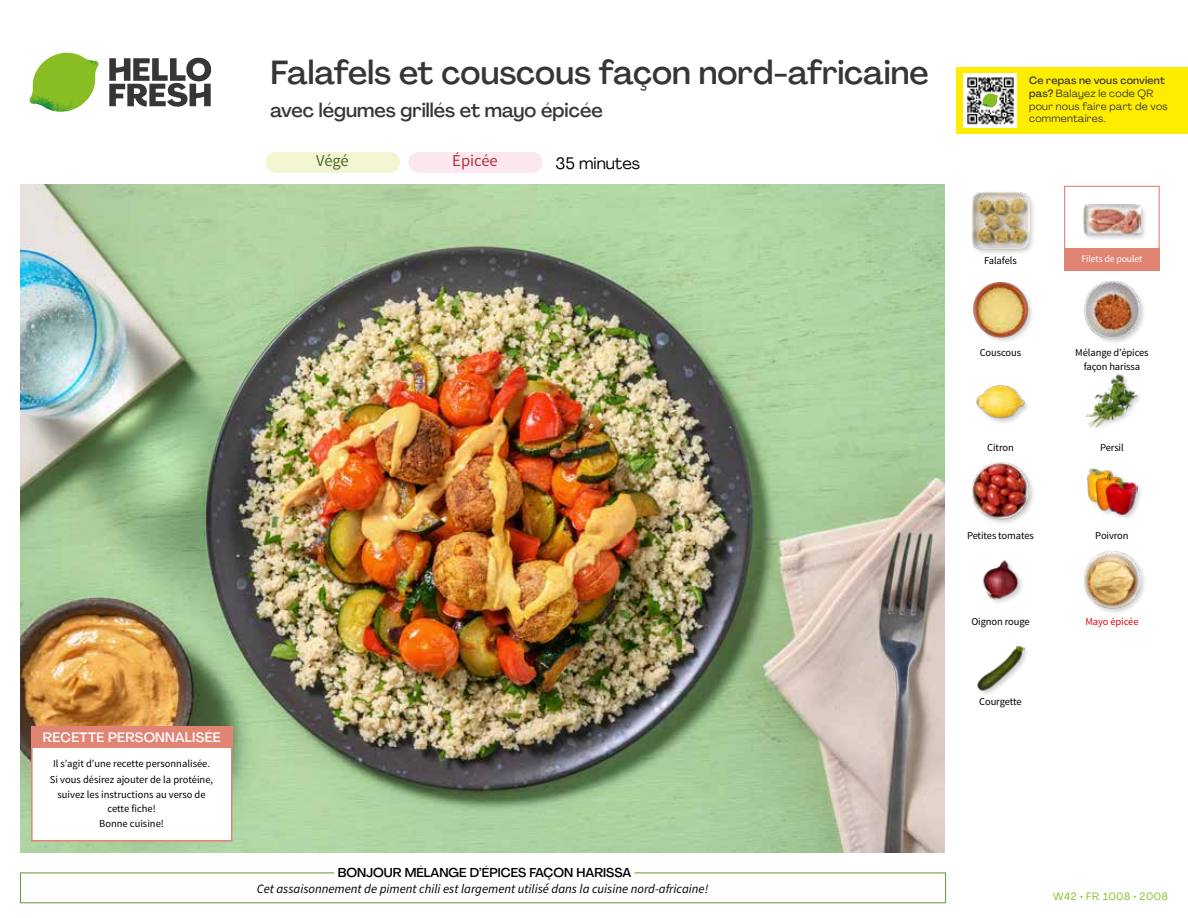
<style>
.page{position:relative;width:1188px;height:918px;background:#fff}
.page>*{position:absolute;margin:0;border:0;box-sizing:border-box;transform-origin:0 0}
.t1{font:500 33px "Agrandir";color:#373636}
.t2{font:500 19.5px "Agrandir";color:#373636}
.t3{font:16.5px "Agrandir";color:#000}
.t4{font:16.5px "Source Sans Pro";color:#b53138}
.t5{font:16.5px "Source Sans Pro";color:#4a6c2a}
.t6{font:500 13.5px "Agrandir";letter-spacing:.02em;color:#fff}
.t7{font:italic 12.75px "Source Sans Pro";color:#000}
.t8{font:500 12.75px "Agrandir";color:#000}
.t9{font:10.5px/15.6px "Source Sans Pro";letter-spacing:-.01em;color:#000;text-align:center}
.t10{font:10.5px/12.8px "Agrandir";letter-spacing:.02em;color:#3c3c3b}
.t11{font:10.5px "Agrandir";letter-spacing:.05em;color:#89bd24}
.t12{font:10.5px "Source Sans Pro";letter-spacing:-.01em;color:#e30613}
.t13{font:9.75px "Source Sans Pro";letter-spacing:-.01em;color:#fff}
.s1{font-weight:500}
</style>
<div class="page">
<svg style="left:109px;top:57px;width:102px;height:50px"></svg>
<svg style="left:34px;top:53px;width:62px;height:40px"></svg>
<img style="left:67px;top:53px;width:32px;height:26px">
<img style="left:33px;top:75px;width:59px;height:11px">
<img style="left:29px;top:79px;width:61px;height:33px">
<img style="left:65px;top:86px;width:27px;height:25px">
<img style="left:21px;top:184px;width:924px;height:668px">
<div style="left:408px;top:152px;width:135px;height:21px;background:#fce7f0;border-radius:10px"></div>
<div style="left:266px;top:152px;width:134px;height:21px;background:#f3f5d3;border-radius:10px"></div>
<div style="left:977px;top:645px;width:53px;height:52px;background:#000;opacity:.2"></div>
<img style="left:977px;top:645px;width:47px;height:47px">
<div style="left:1082px;top:549px;width:65px;height:66px;background:#000;opacity:.2"></div>
<img style="left:1083px;top:551px;width:58px;height:57px">
<img style="left:983px;top:560px;width:39px;height:43px">
<div style="left:1086px;top:468px;width:57px;height:53px;background:#000;opacity:.2"></div>
<img style="left:1087px;top:468px;width:50px;height:48px">
<div style="left:971px;top:461px;width:64px;height:64px;background:#000;opacity:.2"></div>
<img style="left:972px;top:462px;width:57px;height:57px">
<img style="left:1085px;top:374px;width:54px;height:54px">
<img style="left:976px;top:385px;width:52px;height:38px">
<div style="left:1083px;top:280px;width:64px;height:65px;background:#000;opacity:.2"></div>
<img style="left:1083px;top:281px;width:58px;height:57px">
<div style="left:972px;top:281px;width:62px;height:63px;background:#000;opacity:.2"></div>
<img style="left:972px;top:281px;width:57px;height:57px">
<div style="left:1082px;top:203px;width:65px;height:38px;background:#000;opacity:.2"></div>
<img style="left:1083px;top:203px;width:58px;height:38px">
<div style="left:971px;top:191px;width:65px;height:66px;background:#000;opacity:.2"></div>
<img style="left:972px;top:192px;width:57px;height:57px">
<div style="left:1064px;top:186px;width:96px;height:72px;border:1px solid #e28474"></div>
<div style="left:1064px;top:248px;width:96px;height:23px;background:#e28474"></div>
<div style="left:31px;top:726px;width:201px;height:115px;background:#fff;border:2px solid #e28474"></div>
<div style="left:31px;top:726px;width:202px;height:22px;background:#e28474"></div>
<div style="left:956px;top:67px;width:232px;height:67px;background:#ffed00"></div>
<img style="left:964px;top:74px;width:52px;height:54px">
<svg style="left:982px;top:93px;width:16px;height:14px"></svg>
<h1 class="t1" style="left:271px;top:52px;width:660px">Falafels et couscous façon nord-africaine</h1>
<h2 class="t2" style="left:271px;top:98px;width:334px">avec légumes grillés et mayo épicée</h2>
<h3 class="t5" style="left:316px;top:151px;width:34px">Végé</h3>
<h3 class="t3" style="left:556px;top:153px;width:86px">35 minutes</h3>
<h3 class="t4" style="left:452px;top:151px;width:47px">Épicée</h3>
<p class="t6" style="left:43px;top:729px;width:179px">RECETTE PERSONNALISÉE</p>
<p class="t9" style="left:50px;top:756px;width:165px">Il s’agit d’une recette personnalisée.<br>Si vous désirez ajouter de la protéine, suivez les instructions au verso de</p>
<p class="t9" style="left:99px;top:801px;width:66px">cette fiche!<br>Bonne cuisine!</p>
<p class="t8" style="left:338px;top:864px;width:295px">BONJOUR MÉLANGE D’ÉPICES FAÇON HARISSA</p>
<p class="t7" style="left:257px;top:880px;width:453px">Cet assaisonnement de piment chili est largement utilisé dans la cuisine nord-africaine!</p>
<p class="t10" style="left:1029px;top:74px;width:140px"><span class="s1">Ce repas ne vous convient pas?</span> Balayez le code QR pour nous faire part de vos commentaires.</p>
<p class="t9" style="left:984px;top:253px;width:34px">Falafels</p>
<p class="t13" style="left:1081px;top:252px;width:62px">Filets de poulet</p>
<p class="t9" style="left:980px;top:345px;width:43px">Couscous</p>
<p class="t9" style="left:1075px;top:346px;width:75px;line-height:13.5px">Mélange d’épices façon harissa</p>
<p class="t9" style="left:987px;top:440px;width:28px">Citron</p>
<p class="t9" style="left:1100px;top:440px;width:25px">Persil</p>
<p class="t9" style="left:967px;top:528px;width:68px">Petites tomates</p>
<p class="t9" style="left:971px;top:614px;width:60px">Oignon rouge</p>
<p class="t9" style="left:979px;top:694px;width:44px">Courgette</p>
<p class="t9" style="left:1095px;top:528px;width:35px">Poivron</p>
<p class="t12" style="left:1085px;top:615px;width:55px">Mayo épicée</p>
<p class="t11" style="left:1053px;top:890px;width:116px">W42 • FR 1008 • 2008</p>
</div>
